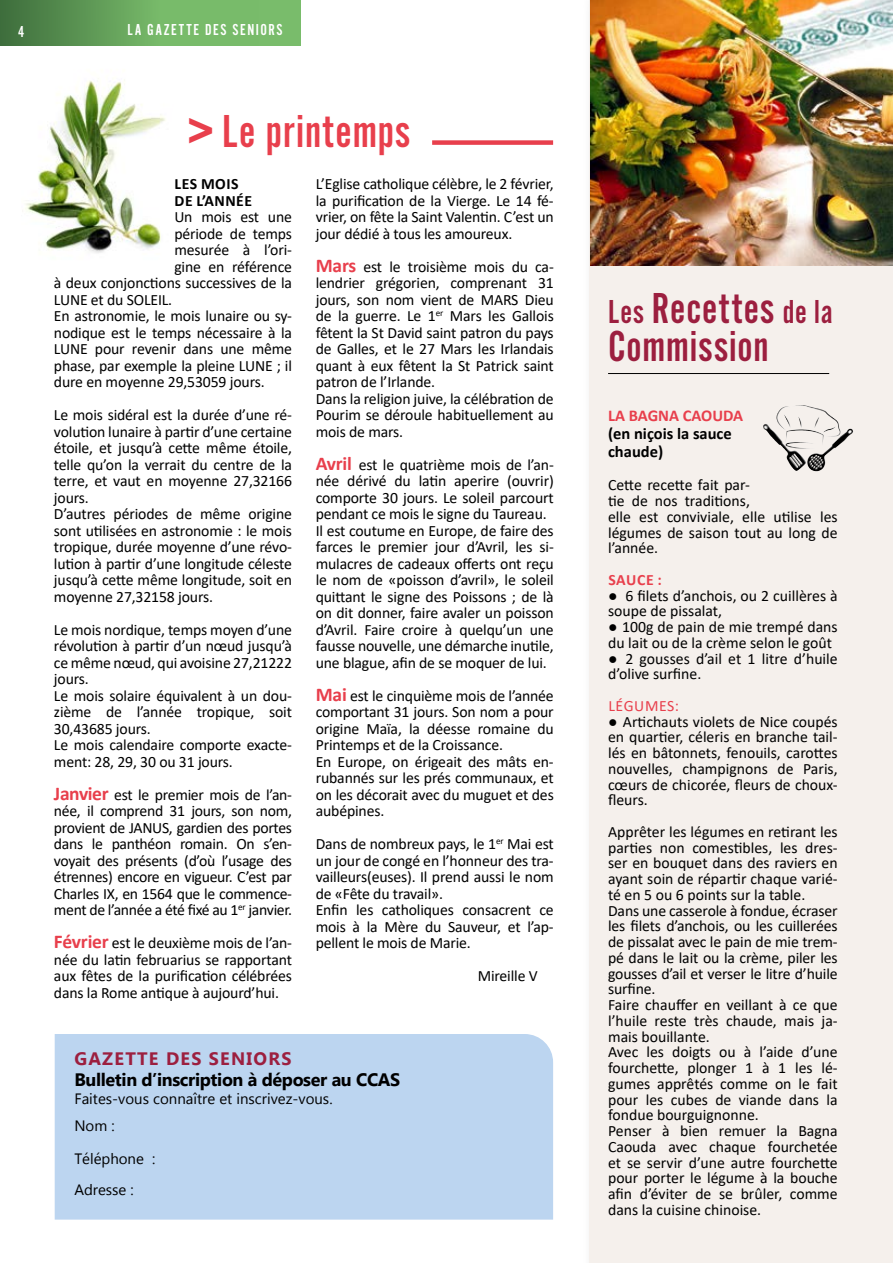
<style>
.page{position:relative;width:893px;height:1263px;background:#fff}
.page>*{position:absolute;margin:0;border:0;box-sizing:border-box;transform-origin:0 0}
.t1{font:48px "Alternate Got No 2 D";letter-spacing:.02em;color:#e83f4c}
.t2{font:45px/37.5px "Alternate Got No 2 D";letter-spacing:.02em;color:#9c1f3f}
.t3{font:700 18px "Microsoft New Tai Lue";letter-spacing:-.02em;color:#000}
.t4{font:700 18px "Microsoft New Tai Lue";letter-spacing:.07em;color:#9c1f3f}
.t5{font:700 16.5px/18px "Calibri";color:#000}
.t6{font:16.5px "Alternate Got No 2 D";letter-spacing:.095em;color:#fff}
.t7{font:700 16.5px "Calibri";color:#e83f4c}
.t8{font:15.75px/16.5px "Calibri";letter-spacing:-.01em;color:#000}
.t9{font:700 15.75px/16.5px "Calibri";letter-spacing:.03em;color:#000}
.t10{font:15.75px "Calibri";letter-spacing:.04em;color:#e83f4c}
.t11{font:700 15.75px "Calibri";letter-spacing:.035em;color:#e83f4c}
.t12{font:15px/27px "Microsoft New Tai Lue";color:#000}
.s1{font-family:"Arial";font-weight:700;font-size:46.5px}
.s2{font-weight:700;font-size:19.5px;color:#e83f4c}
.s3{font-size:34.5px}
.s4{font-family:"Arial";font-weight:700}
</style>
<div class="page">
<div style="left:590px;top:0;width:303px;height:1263px;background:#f5f0ec"></div>
<div style="left:55px;top:1034px;width:498px;height:185px;background:#bcd5f0"></div>
<div style="left:0;top:0;width:300px;height:46px;background:#79bc6b"></div>
<svg style="left:0;top:0;width:142px;height:46px;background:#578f50"></svg>
<img style="left:793px;top:405px;width:48px;height:32px">
<div style="left:432px;top:140px;width:121px;height:5px;background:#e83f4c"></div>
<img style="left:590px;top:0;width:303px;height:266px">
<hr style="left:608px;top:373px;width:221px;height:1px;background:#000">
<img style="left:25px;top:80px;width:141px;height:173px">
<p class="t6" style="left:18px;top:22px;width:8px">4</p>
<p class="t6" style="left:128px;top:21px;width:156px">LA GAZETTE DES SENIORS</p>
<h1 class="t1" style="left:187px;top:105px;width:225px"><span class="s1">&gt;</span> Le printemps</h1>
<p class="t9" style="left:175px;top:175px;width:79px">LES MOIS<br>DE L’ANNÉE</p>
<p class="t8" style="left:174px;top:208px;width:119px">Un mois est une</p>
<p class="t8" style="left:174px;top:225px;width:119px">période de temps</p>
<p class="t8" style="left:174px;top:241px;width:119px">mesurée à l’ori-</p>
<p class="t8" style="left:174px;top:258px;width:119px">gine en référence</p>
<p class="t8" style="left:54px;top:274px;width:240px">à deux conjonctions successives de la</p>
<p class="t8" style="left:54px;top:291px;width:120px">LUNE et du SOLEIL.</p>
<p class="t8" style="left:54px;top:307px;width:240px">En astronomie, le mois lunaire ou sy-</p>
<p class="t8" style="left:54px;top:324px;width:240px">nodique est le temps nécessaire à la</p>
<p class="t8" style="left:54px;top:340px;width:240px">LUNE pour revenir dans une même</p>
<p class="t8" style="left:54px;top:357px;width:240px">phase, par exemple la pleine LUNE ; il</p>
<p class="t8" style="left:54px;top:373px;width:212px">dure en moyenne 29,53059 jours.</p>
<p class="t8" style="left:54px;top:406px;width:240px">Le mois sidéral est la durée d’une ré&shy;volution lunaire à partir d’une certaine étoile, et jusqu’à cette même étoile, telle qu’on la verrait du centre de la terre, et vaut en moyenne 27,32166 jours.<br>D’autres périodes de même origine sont utilisées en astronomie : le mois tropique, durée moyenne d’une révo&shy;lution à partir d’une longitude céleste jusqu’à cette même longitude, soit en moyenne 27,32158 jours.</p>
<p class="t8" style="left:54px;top:621px;width:240px">Le mois nordique, temps moyen d’une révolution à partir d’un nœud jusqu’à ce même nœud, qui avoisine 27,21222 jours.<br>Le mois solaire équivalent à un dou&shy;zième de l’année tropique, soit<br>30,43685 jours.<br>Le mois calendaire comporte exacte&shy;ment: 28, 29, 30 ou 31 jours.</p>
<p class="t8" style="left:54px;top:786px;width:240px;text-align:justify"><span class="s2">Janvier</span> est le premier mois de l’an&shy;née, il comprend 31 jours, son nom, provient de JANUS, gardien des portes dans le panthéon romain. On s’en&shy;voyait des présents (d’où l’usage des étrennes) encore en vigueur. C’est par Charles IX, en 1564 que le commence&shy;ment de l’année a été fixé au 1<sup>er</sup> janvier.</p>
<p class="t8" style="left:54px;top:934px;width:240px;text-align:justify"><span class="s2">Février</span> est le deuxième mois de l’an&shy;née du latin februarius se rapportant aux fêtes de la purification célébrées dans la Rome antique à aujourd’hui.</p>
<p class="t8" style="left:316px;top:175px;width:240px;text-align:justify">L’Eglise catholique célèbre, le 2 février, la purification de la Vierge. Le 14 fé&shy;vrier, on fête la Saint Valentin. C’est un jour dédié à tous les amoureux.</p>
<p class="t8" style="left:316px;top:258px;width:240px"><span class="s2">Mars</span> est le troisième mois du ca&shy;lendrier grégorien, comprenant 31 jours, son nom vient de MARS Dieu de la guerre. Le 1<sup>er</sup> Mars les Gallois fêtent la St David saint patron du pays de Galles, et le 27 Mars les Irlandais quant à eux fêtent la St Patrick saint patron de l’Irlande.<br>Dans la religion juive, la célébration de<br>Pourim se déroule habituellement au mois de mars.</p>
<p class="t8" style="left:316px;top:456px;width:240px"><span class="s2">Avril</span> est le quatrième mois de l’an&shy;née dérivé du latin aperire (ouvrir) comporte 30 jours. Le soleil parcourt pendant ce mois le signe du Taureau.<br>Il est coutume en Europe, de faire des farces le premier jour d’Avril, les si&shy;mulacres de cadeaux offerts ont reçu le nom de «poisson d’avril», le soleil quittant le signe des Poissons ; de là on dit donner, faire avaler un poisson d’Avril. Faire croire à quelqu’un une fausse nouvelle, une démarche inutile, une blague, afin de se moquer de lui.</p>
<p class="t8" style="left:316px;top:687px;width:240px"><span class="s2">Mai</span> est le cinquième mois de l’année comportant 31 jours. Son nom a pour origine Maïa, la déesse romaine du<br>Printemps et de la Croissance.<br>En Europe, on érigeait des mâts en&shy;rubannés sur les prés communaux, et on les décorait avec du muguet et des aubépines.</p>
<p class="t8" style="left:316px;top:835px;width:240px">Dans de nombreux pays, le 1<sup>er</sup> Mai est un jour de congé en l’honneur des tra&shy;vailleurs(euses). Il prend aussi le nom de «Fête du travail».<br>Enfin les catholiques consacrent ce mois à la Mère du Sauveur, et l’ap&shy;pellent le mois de Marie.</p>
<p class="t8" style="left:478px;top:967px;width:61px">Mireille V</p>
<p class="t4" style="left:74px;top:1048px;width:219px">GAZETTE DES SENIORS</p>
<p class="t3" style="left:74px;top:1069px;width:327px">Bulletin d’inscription à déposer au CCAS</p>
<p class="t12" style="left:74px;top:1086px;width:260px">Faites-vous connaître et inscrivez-vous.<br>Nom :</p>
<p class="t12" style="left:74px;top:1144px;width:83px;line-height:31.5px">Téléphone :<br>Adresse :</p>
<h2 class="t2" style="left:608px;top:291px;width:226px"><span class="s3">Les</span> Recettes <span class="s3">de la<br></span>Commission</h2>
<p class="t7" style="left:608px;top:403px;width:137px">LA BAGNA CAOUDA</p>
<p class="t5" style="left:608px;top:424px;width:125px">(en niçois la sauce chaude)</p>
<p class="t8" style="left:608px;top:477px;width:231px;line-height:15.8px">Cette recette fait par-<br>tie de nos traditions,<br>elle est conviviale, elle utilise les légumes de saison tout au long de l’année.</p>
<p class="t11" style="left:608px;top:568px;width:55px">SAUCE :</p>
<p class="t8" style="left:608px;top:587px;width:231px;line-height:15.8px"><span class="s4">●</span> 6 filets d’anchois, ou 2 cuillères à soupe de pissalat,</p>
<p class="t8" style="left:608px;top:619px;width:231px;line-height:15.8px"><span class="s4">●</span> 100g de pain de mie trempé dans du lait ou de la crème selon le goût</p>
<p class="t8" style="left:608px;top:650px;width:231px;line-height:15.8px"><span class="s4">●</span> 2 gousses d’ail et 1 litre d’huile d’olive surfine.</p>
<p class="t10" style="left:608px;top:695px;width:72px">LÉGUMES:</p>
<p class="t8" style="left:608px;top:713px;width:231px;line-height:15.8px;text-align:justify"><span class="s4">●</span> Artichauts violets de Nice coupés en quartier, céleris en branche tail&shy;lés en bâtonnets, fenouils, carottes nouvelles, champignons de Paris, cœurs de chicorée, fleurs de choux&shy;fleurs.</p>
<p class="t8" style="left:608px;top:823px;width:231px;line-height:15.8px">Apprêter les légumes en retirant les parties non comestibles, les dres&shy;ser en bouquet dans des raviers en ayant soin de répartir chaque varié&shy;té en 5 ou 6 points sur la table.<br>Dans une casserole à fondue, écraser les filets d’anchois, ou les cuillerées de pissalat avec le pain de mie trem&shy;pé dans le lait ou la crème, piler les gousses d’ail et verser le litre d’huile surfine.<br>Faire chauffer en veillant à ce que l’huile reste très chaude, mais ja&shy;mais bouillante.<br>Avec les doigts ou à l’aide d’une fourchette, plonger 1 à 1 les lé&shy;gumes apprêtés comme on le fait pour les cubes de viande dans la fondue bourguignonne.<br>Penser à bien remuer la Bagna<br>Caouda avec chaque fourchetée et se servir d’une autre fourchette pour porter le légume à la bouche afin d’éviter de se brûler, comme dans la cuisine chinoise.</p>
</div>
